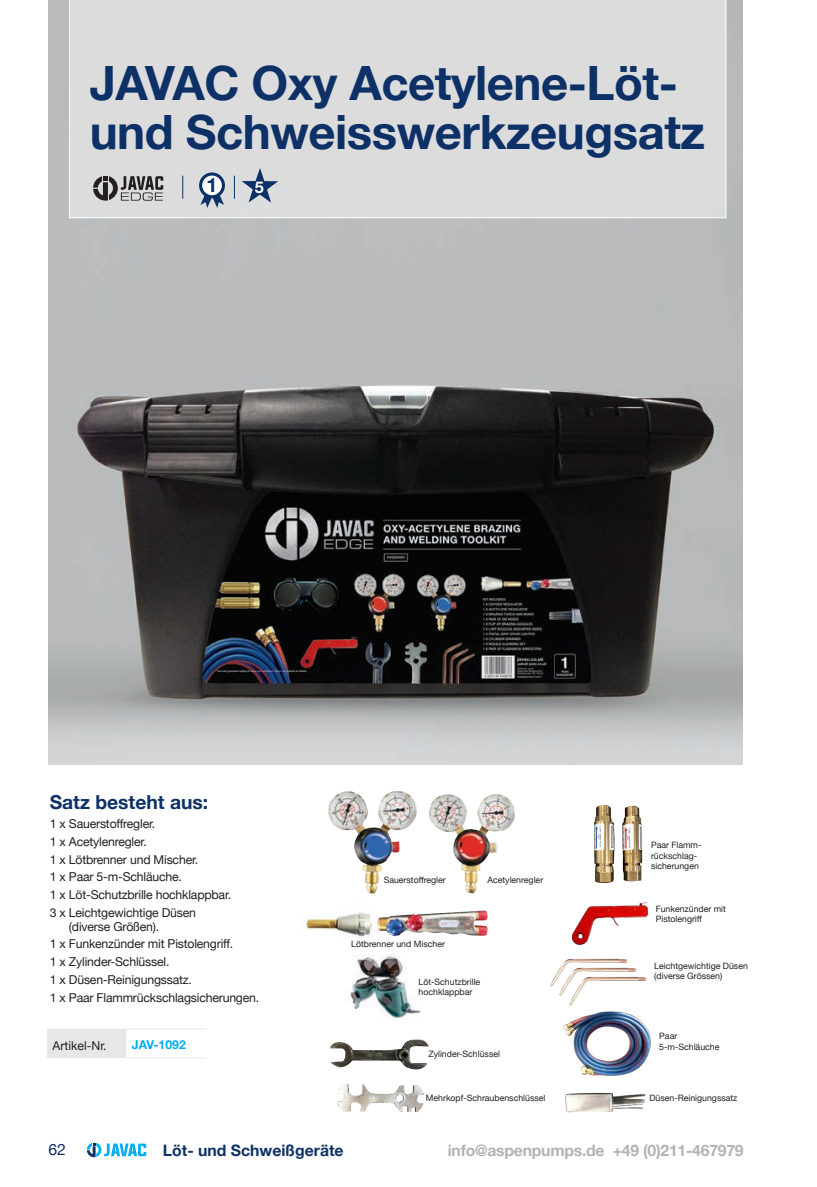
<style>
.page{position:relative;width:817px;height:1187px;background:#fff}
.page>*{position:absolute;margin:0;border:0;box-sizing:border-box;transform-origin:0 0}
.t1{font:700 47.25px/49px "Helvetica Neue";letter-spacing:-.01em;color:#0d3166}
.t2{font:700 19.78px "Helvetica Neue";color:#0d3166}
.t3{font:700 19.25px "Helvetica Neue";color:#0d3166}
.t4{font:700 16.1px "Helvetica Neue";color:#fff}
.t5{font:700 15.75px "Helvetica Neue";letter-spacing:-.015em;color:#b2b3b7}
.t6{font:700 15.75px "Helvetica Neue";color:#0d3166}
.t7{font:15.75px "Helvetica Neue";color:#0d3166}
.tech_sheet_body_copy{font:12.25px/14px "Helvetica Neue";letter-spacing:-.015em;color:#231f20}
.t8{font:700 12.25px "Helvetica Neue";color:#00aeef}
.t9{font:8.75px/10.5px "Helvetica Neue";color:#231f20}
</style>
<div class="page">
<svg style="left:87px;top:1143px;width:59px;height:13px"></svg>
<img style="left:48px;top:0;width:694px;height:764px">
<div style="left:68px;top:0;width:658px;height:219px;background:#dcdcdd"></div>
<svg style="left:93px;top:176px;width:70px;height:25px;background:#898788"></svg>
<svg style="left:182px;top:176px;width:1px;height:23px"></svg>
<svg style="left:234px;top:176px;width:1px;height:23px"></svg>
<svg style="left:200px;top:191px;width:24px;height:17px"></svg>
<svg style="left:200px;top:174px;width:23px;height:23px"></svg>
<div style="left:199px;top:172px;width:26px;height:26px;border:3px solid #0d3166;border-radius:50%"></div>
<svg style="left:241px;top:168px;width:37px;height:35px"></svg>
<img style="left:563px;top:1011px;width:88px;height:65px">
<img style="left:330px;top:1039px;width:99px;height:31px">
<img style="left:565px;top:1092px;width:81px;height:21px">
<img style="left:594px;top:805px;width:49px;height:78px">
<img style="left:569px;top:977px;width:78px;height:29px">
<img style="left:559px;top:968px;width:81px;height:30px">
<img style="left:550px;top:958px;width:81px;height:31px">
<img style="left:337px;top:1084px;width:87px;height:29px">
<img style="left:428px;top:794px;width:87px;height:100px">
<img style="left:328px;top:790px;width:89px;height:104px">
<img style="left:350px;top:954px;width:71px;height:64px">
<img style="left:306px;top:912px;width:66px;height:25px">
<img style="left:377px;top:910px;width:111px;height:27px">
<img style="left:572px;top:902px;width:76px;height:43px">
<div style="left:47px;top:1028px;width:80px;height:29px;background:#e6e7e9"></div>
<hr style="left:126px;top:1057px;width:80px;height:1px;background:#e6e7e9">
<svg style="left:126px;top:1030px;width:1px;height:27px"></svg>
<hr style="left:127px;top:1028px;width:79px;height:1px;background:#e6e7e9">
<p class="t1" style="left:90px;top:60px;width:616px">JAVAC Oxy Acetylene-Löt&shy;und Schweisswerkzeugsatz</p>
<p class="t2" style="left:206px;top:170px;width:12px">1</p>
<p class="t4" style="left:255px;top:174px;width:10px">5</p>
<p class="t3" style="left:50px;top:787px;width:160px">Satz besteht aus:</p>
<p class="tech_sheet_body_copy" style="left:50px;top:817px;width:107px">1 x Sauerstoffregler.</p>
<p class="tech_sheet_body_copy" style="left:50px;top:835px;width:98px">1 x Acetylenregler.</p>
<p class="tech_sheet_body_copy" style="left:50px;top:852px;width:150px">1 x Lötbrenner und Mischer.</p>
<p class="tech_sheet_body_copy" style="left:50px;top:870px;width:134px">1 x Paar 5-m-Schläuche.</p>
<p class="tech_sheet_body_copy" style="left:50px;top:888px;width:183px">1 x Löt-Schutzbrille hochklappbar.</p>
<p class="tech_sheet_body_copy" style="left:69px;top:905px;width:129px;text-indent:-19px">3 x Leichtgewichtige Düsen (diverse Größen).</p>
<p class="tech_sheet_body_copy" style="left:50px;top:937px;width:185px">1 x Funkenzünder mit Pistolengriff.</p>
<p class="tech_sheet_body_copy" style="left:50px;top:955px;width:121px">1 x Zylinder-Schlüssel.</p>
<p class="tech_sheet_body_copy" style="left:50px;top:973px;width:144px">1 x Düsen-Reinigungssatz.</p>
<p class="tech_sheet_body_copy" style="left:50px;top:990px;width:211px">1 x Paar Flammrückschlagsicherungen.</p>
<p class="t9" style="left:383px;top:875px;width:64px">Sauerstoffregler</p>
<p class="t9" style="left:487px;top:875px;width:57px">Acetylenregler</p>
<p class="t9" style="left:351px;top:938px;width:95px">Lötbrenner und Mischer</p>
<p class="t9" style="left:418px;top:976px;width:63px">Löt-Schutzbrille hochklappbar</p>
<p class="t9" style="left:650px;top:840px;width:52px">Paar Flamm-</p>
<p class="t9" style="left:650px;top:850px;width:49px">rückschlag&shy;sicherungen</p>
<p class="t9" style="left:655px;top:903px;width:72px">Funkenzünder mit<br>Pistolengriff</p>
<p class="t9" style="left:654px;top:960px;width:95px">Leichtgewichtige Düsen (diverse Grössen)</p>
<p class="t9" style="left:659px;top:1031px;width:19px">Paar</p>
<p class="tech_sheet_body_copy" style="left:52px;top:1038px;width:56px">Artikel-Nr.</p>
<p class="t8" style="left:132px;top:1035px;width:55px">JAV-1092</p>
<p class="t9" style="left:659px;top:1041px;width:62px">5-m-Schläuche</p>
<p class="t9" style="left:428px;top:1048px;width:73px">Zylinder-Schlüssel</p>
<p class="t9" style="left:425px;top:1093px;width:121px">Mehrkopf-Schraubenschlüssel</p>
<p class="t9" style="left:649px;top:1093px;width:89px">Düsen-Reinigungssatz</p>
<p class="t7" style="left:48px;top:1138px;width:19px">62</p>
<p class="t6" style="left:163px;top:1137px;width:182px">Löt- und Schweißgeräte</p>
<p class="t5" style="left:447px;top:1137px;width:297px">info@aspenpumps.de +49 (0)211-467979</p>
</div>
